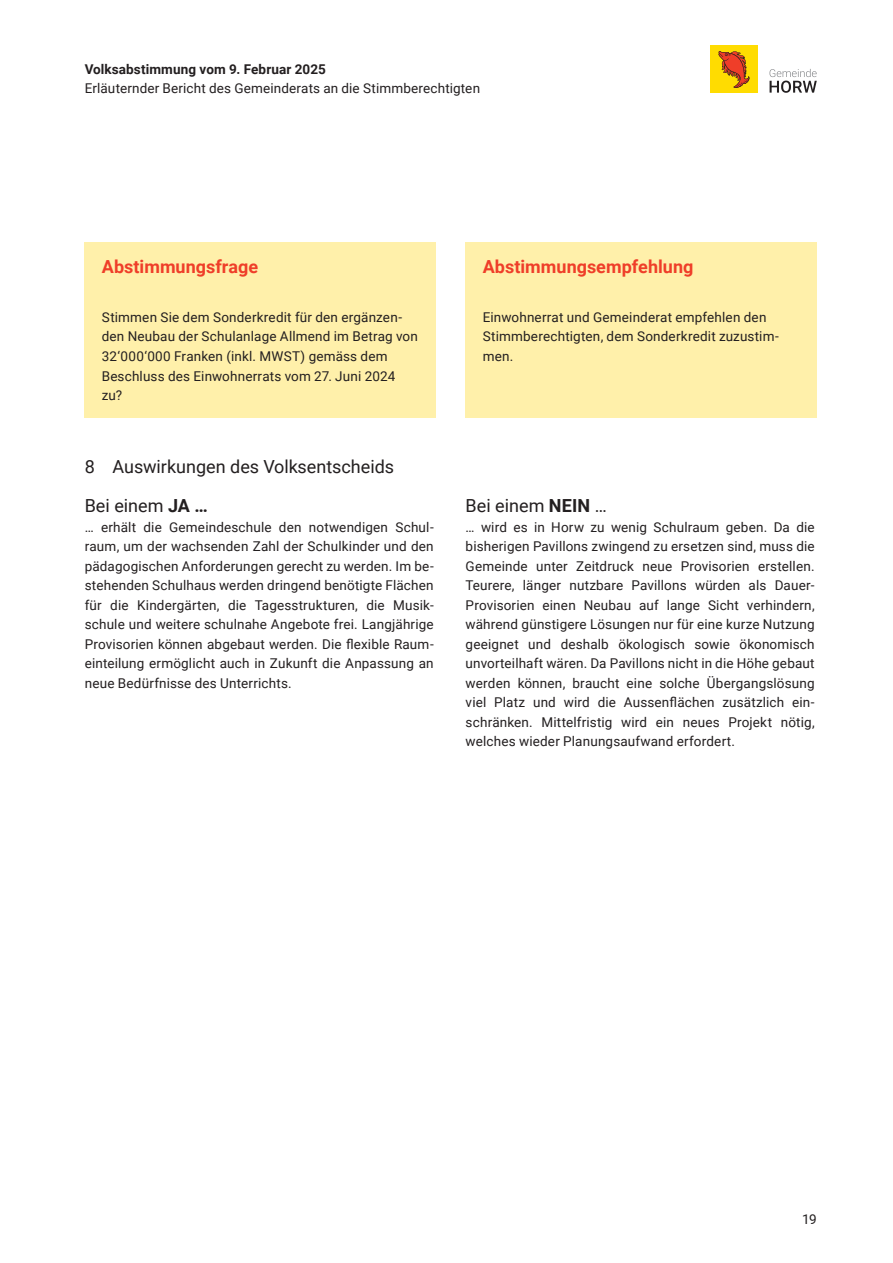
<style>
.page{position:relative;width:893px;height:1263px;background:#fff}
.page>*{position:absolute;margin:0;border:0;box-sizing:border-box;transform-origin:0 0}
.t1{font:18px/39px "Roboto";color:#231f20}
.t2{font:700 18px "Roboto";color:#ef3e29}
.t3{font:13.5px/19.5px "Roboto";letter-spacing:.01em;color:#231f20;text-align:justify}
.t4{font:700 13.5px "Roboto";letter-spacing:.01em;color:#231f20}
.s1{font-weight:700}
</style>
<div class="page">
<div style="left:710px;top:45px;width:47px;height:48px;background:#ffdc01"></div>
<svg style="left:718px;top:51px;width:32px;height:37px"></svg>
<svg style="left:769px;top:69px;width:47px;height:24px"></svg>
<div style="left:85px;top:242px;width:350px;height:175px;background:#fff0aa"></div>
<div style="left:465px;top:242px;width:351px;height:175px;background:#fff0aa"></div>
<p class="t4" style="left:85px;top:59px;width:243px">Volksabstimmung vom 9. Februar 2025</p>
<p class="t3" style="left:85px;top:78px;width:397px">Erläuternder Bericht des Gemeinderats an die Stimmberechtigten</p>
<h1 class="t2" style="left:102px;top:253px;width:158px">Abstimmungsfrage</h1>
<p class="t3" style="left:102px;top:307px;width:317px;text-align:left">Stimmen Sie dem Sonderkredit für den ergänzen&shy;den Neubau der Schulanlage Allmend im Betrag von 32‘000‘000 Franken (inkl. MWST) gemäss dem Beschluss des Einwohnerrats vom 27. Juni 2024 zu?</p>
<h1 class="t1" style="left:85px;top:446px;width:311px">8 Auswirkungen des Volksentscheids<br>Bei einem <span class="s1">JA …</span></h1>
<p class="t3" style="left:85px;top:516px;width:350px">… erhält die Gemeindeschule den notwendigen Schul&shy;raum, um der wachsenden Zahl der Schulkinder und den pädagogischen Anforderungen gerecht zu werden. Im be&shy;stehenden Schulhaus werden dringend benötigte Flächen für die Kindergärten, die Tagesstrukturen, die Musik&shy;schule und weitere schulnahe Angebote frei. Langjährige Provisorien können abgebaut werden. Die flexible Raum&shy;einteilung ermöglicht auch in Zukunft die Anpassung an neue Bedürfnisse des Unterrichts.</p>
<h1 class="t2" style="left:482px;top:253px;width:212px">Abstimmungsempfehlung</h1>
<p class="t3" style="left:482px;top:307px;width:297px;text-align:left">Einwohnerrat und Gemeinderat empfehlen den<br>Stimmberechtigten, dem Sonderkredit zuzustim&shy;men.</p>
<h1 class="t1" style="left:465px;top:485px;width:143px">Bei einem <span class="s1">NEIN</span> …</h1>
<p class="t3" style="left:465px;top:516px;width:350px">… wird es in Horw zu wenig Schulraum geben. Da die bisherigen Pavillons zwingend zu ersetzen sind, muss die Gemeinde unter Zeitdruck neue Provisorien erstellen.<br>Teurere, länger nutzbare Pavillons würden als Dauer-Provisorien einen Neubau auf lange Sicht verhindern, während günstigere Lösungen nur für eine kurze Nutzung geeignet und deshalb ökologisch sowie ökonomisch unvorteilhaft wären. Da Pavillons nicht in die Höhe gebaut werden können, braucht eine solche Übergangslösung viel Platz und wird die Aussenflächen zusätzlich ein&shy;schränken. Mittelfristig wird ein neues Projekt nötig, welches wieder Planungsaufwand erfordert.</p>
<p class="t3" style="left:802px;top:1209px;width:16px">19</p>
</div>
